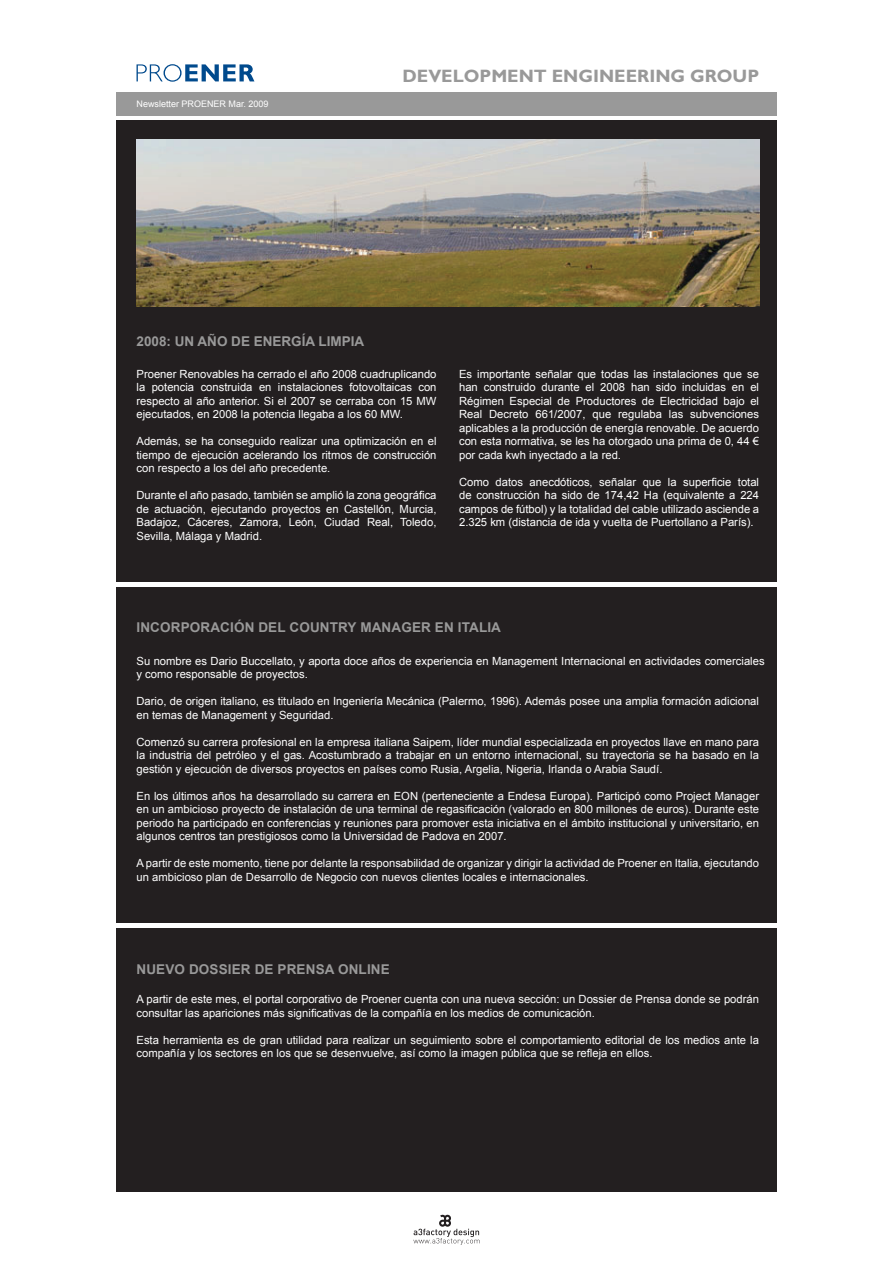
<style>
.page{position:relative;width:893px;height:1263px;background:#fff}
.page>*{position:absolute;margin:0;border:0;box-sizing:border-box;transform-origin:0 0}
.t1{font:700 18px "Gill Sans";color:#999}
.t2{font:700 13.5px "Arial";letter-spacing:.01em;color:#999}
.t3{font:11.25px/13.5px "Arial";color:#fff;text-align:justify}
.t4{font:9px "Arial";color:#fff}
.s1{font-style:inherit}
</style>
<div class="page">
<div style="left:116px;top:120px;width:660px;height:1072px;background:#231f20"></div>
<div style="left:116px;top:92px;width:660px;height:24px;background:#999"></div>
<svg style="left:136px;top:64px;width:118px;height:18px"></svg>
<hr style="left:54px;top:582px;width:785px;height:4px;background:#fff">
<hr style="left:54px;top:924px;width:785px;height:4px;background:#fff">
<svg style="left:413px;top:1215px;width:67px;height:30px"></svg>
<img style="left:136px;top:140px;width:623px;height:166px">
<p class="t4" style="left:136px;top:99px;width:134px">Newsletter PROENER Mar. 2009</p>
<h1 class="t1" style="left:402px;top:69px;width:358px">DEVELOPMENT ENGINEERING GROUP</h1>
<p class="t2" style="left:136px;top:333px;width:229px">2008: UN AÑO DE ENERGÍA LIMPIA</p>
<p class="t3" style="left:136px;top:367px;width:301px">Proener Renovables ha cerrado el año 2008 cuadruplicando la potencia construida en instalaciones fotovoltaicas con respecto al año anterior. Si el 2007 se cerraba con 15 MW ejecutados, en 2008 la potencia llegaba a los 60 MW.</p>
<p class="t3" style="left:136px;top:434px;width:301px">Además, se ha conseguido realizar una optimización en el tiempo de ejecución acelerando los ritmos de construcción con respecto a los del año precedente.</p>
<p class="t3" style="left:136px;top:488px;width:301px">Durante el año pasado, también se amplió la zona geográfica de actuación, ejecutando proyectos en Castellón, Murcia, Badajoz, Cáceres, Zamora, León, Ciudad Real, Toledo, Sevilla, Málaga y Madrid.</p>
<p class="t3" style="left:459px;top:367px;width:301px">Es importante señalar que todas las instalaciones que se han construido durante el 2008 han sido incluidas en el Régimen Especial de Productores de Electricidad bajo el Real Decreto 661/2007, que regulaba las subvenciones aplicables a la producción de energía renovable. De acuerdo con esta normativa, se les ha otorgado una prima de 0, 44 € por cada kwh inyectado a la red.</p>
<p class="t3" style="left:459px;top:475px;width:301px">Como datos anecdóticos, señalar que la superficie total de construcción ha sido de 174,42 Ha (equivalente a 224 campos de fútbol) y la totalidad del cable utilizado asciende a 2.325 km (distancia de ida y vuelta de Puertollano a París).</p>
<p class="t2" style="left:136px;top:620px;width:366px">INCORPORACIÓN DEL COUNTRY MANAGER EN ITALIA</p>
<p class="t3" style="left:136px;top:654px;width:630px">Su nombre es Dario Buc<span class="s1">c</span>ellato, y aporta doce años de experiencia en Management Internacional en actividades comerciales y como responsable de proyectos.</p>
<p class="t3" style="left:136px;top:695px;width:624px">Dario, de origen italiano, es titulado en Ingeniería Mecánica (Palermo, 1996). Además posee una amplia formación adicional en temas de Management y Seguridad.</p>
<p class="t3" style="left:136px;top:735px;width:624px">Comenzó su carrera profesional en la empresa italiana Saipem, líder mundial especializada en proyectos llave en mano para la industria del petróleo y el gas. Acostumbrado a trabajar en un entorno internacional, su trayectoria se ha basado en la gestión y ejecución de diversos proyectos en países como Rusia, Argelia, Nigeria, Irlanda o Arabia Saudí.</p>
<p class="t3" style="left:136px;top:789px;width:624px">En los últimos años ha desarrollado su carrera en EON (perteneciente a Endesa Europa). Participó como Project Manager en un ambicioso proyecto de instalación de una terminal de regasificación (valorado en 800 millones de euros). Durante este periodo ha participado en conferencias y reuniones para promover esta iniciativa en el ámbito institucional y universitario, en algunos centros tan prestigiosos como la Universidad de Padova en 2007.</p>
<p class="t3" style="left:136px;top:857px;width:624px">A partir de este momento, tiene por delante la responsabilidad de organizar y dirigir la actividad de Proener en Italia, ejecutando un ambicioso plan de Desarrollo de Negocio con nuevos clientes locales e internacionales.</p>
<p class="t2" style="left:136px;top:961px;width:255px">NUEVO DOSSIER DE PRENSA ONLINE</p>
<p class="t3" style="left:136px;top:993px;width:624px">A partir de este mes, el portal corporativo de Proener cuenta con una nueva sección: un Dossier de Prensa donde se podrán consultar las apariciones más significativas de la compañía en los medios de comunicación.</p>
<p class="t3" style="left:136px;top:1033px;width:624px">Esta herramienta es de gran utilidad para realizar un seguimiento sobre el comportamiento editorial de los medios ante la compañía y los sectores en los que se desenvuelve, así como la imagen pública que se refleja en ellos.</p>
</div>
